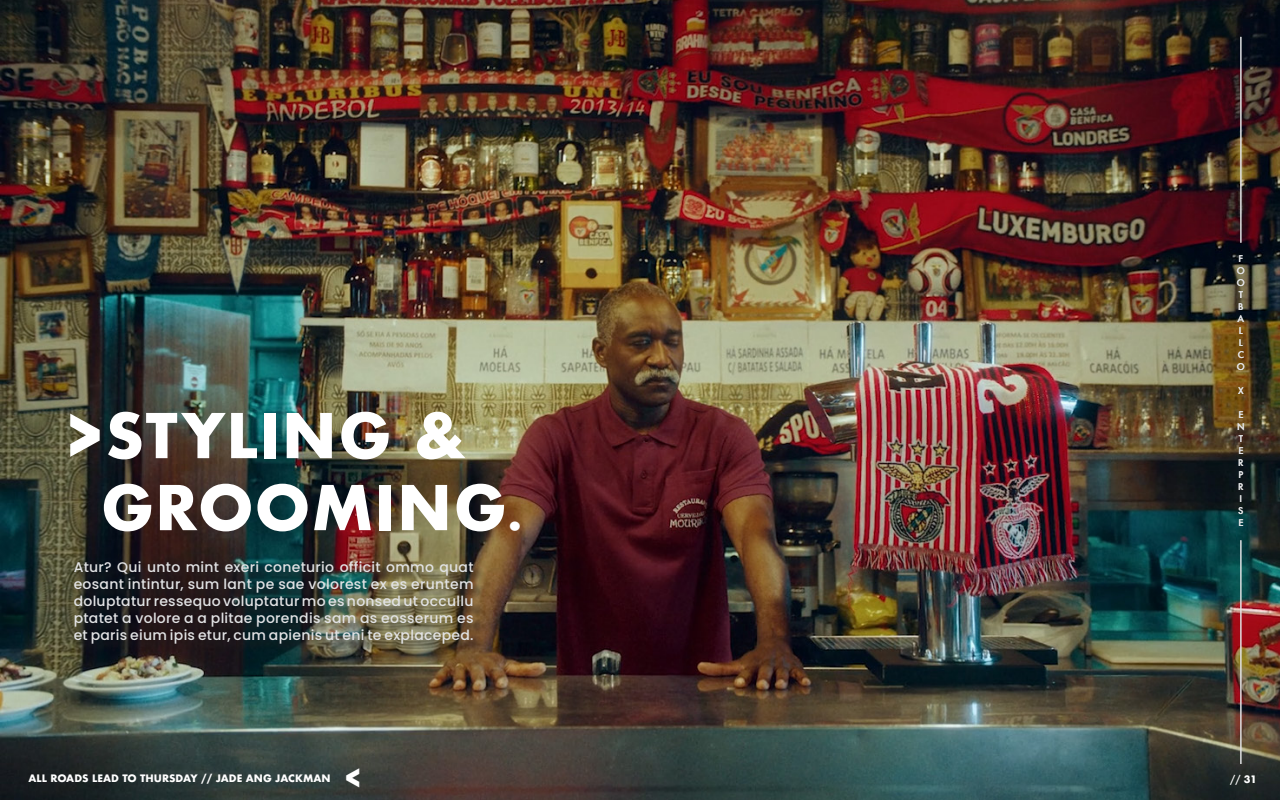
<style>
.page{position:relative;width:1280px;height:800px;background:#fff}
.page>*{position:absolute;margin:0;border:0;box-sizing:border-box;transform-origin:0 0}
.t1{font:700 60px "Futura";letter-spacing:.02em;color:#fff}
.t2{font:700 26.5px "Futura";color:#fff}
.t3{font:500 14px/17px "Poppins";letter-spacing:.02em;color:#e1e2e4;text-align:justify}
.t4{font:700 10px "Futura";color:#fff}
.t5{font:500 10px "Futura";color:#fff}
.t6{font:500 9px/12px "Futura";color:#e1e2e4}
.s1{font-size:40px}
.s2{font-weight:700}
</style>
<div class="page">
<img style="left:0;top:0;width:1280px;height:800px">
<div style="left:76px;top:563px;width:409px;height:92px;background:#231f20;opacity:.75"></div>
<hr style="left:1241px;top:37px;width:1px;height:206px;background:#e1e2e4">
<hr style="left:1241px;top:540px;width:1px;height:224px;background:#e1e2e4">
<p class="t1" style="left:65px;top:392px;width:402px">&gt;STYLING &amp;</p>
<p class="t1" style="left:101px;top:464px;width:423px">GROOMING<span class="s1">.</span></p>
<p class="t3" style="left:74px;top:558px;width:401px">Atur? Qui unto mint exeri coneturio officit ommo quat eosant intintur, sum lant pe sae volorest ex es eruntem doluptatur ressequo voluptatur mo es nonsed ut occullu ptatet a volore a a plitae porendis sam as eosserum es et paris eium ipis etur, cum apienis ut eni te explaceped.</p>
<p class="t6" style="left:1239px;top:252px;width:6px">F</p>
<p class="t6" style="left:1237px;top:264px;width:10px">O</p>
<p class="t6" style="left:1237px;top:276px;width:10px">O<br>T</p>
<p class="t6" style="left:1238px;top:300px;width:8px">B<br>A</p>
<p class="t6" style="left:1239px;top:324px;width:5px">L</p>
<p class="t6" style="left:1238px;top:336px;width:8px">L<br>C</p>
<p class="t6" style="left:1237px;top:360px;width:10px">O</p>
<p class="t6" style="left:1238px;top:384px;width:7px">X</p>
<p class="t6" style="left:1238px;top:408px;width:7px">E</p>
<p class="t6" style="left:1237px;top:420px;width:9px">N</p>
<p class="t6" style="left:1238px;top:432px;width:7px">T<br>E<br>R<br>P<br>R<br>I<br>S<br>E</p>
<p class="t2" style="left:344px;top:759px;width:20px">&lt;</p>
<p class="t4" style="left:28px;top:771px;width:304px">ALL ROADS LEAD TO THURSDAY // JADE ANG JACKMAN</p>
<p class="t5" style="left:1230px;top:772px;width:28px">// <span class="s2">31</span></p>
</div>
